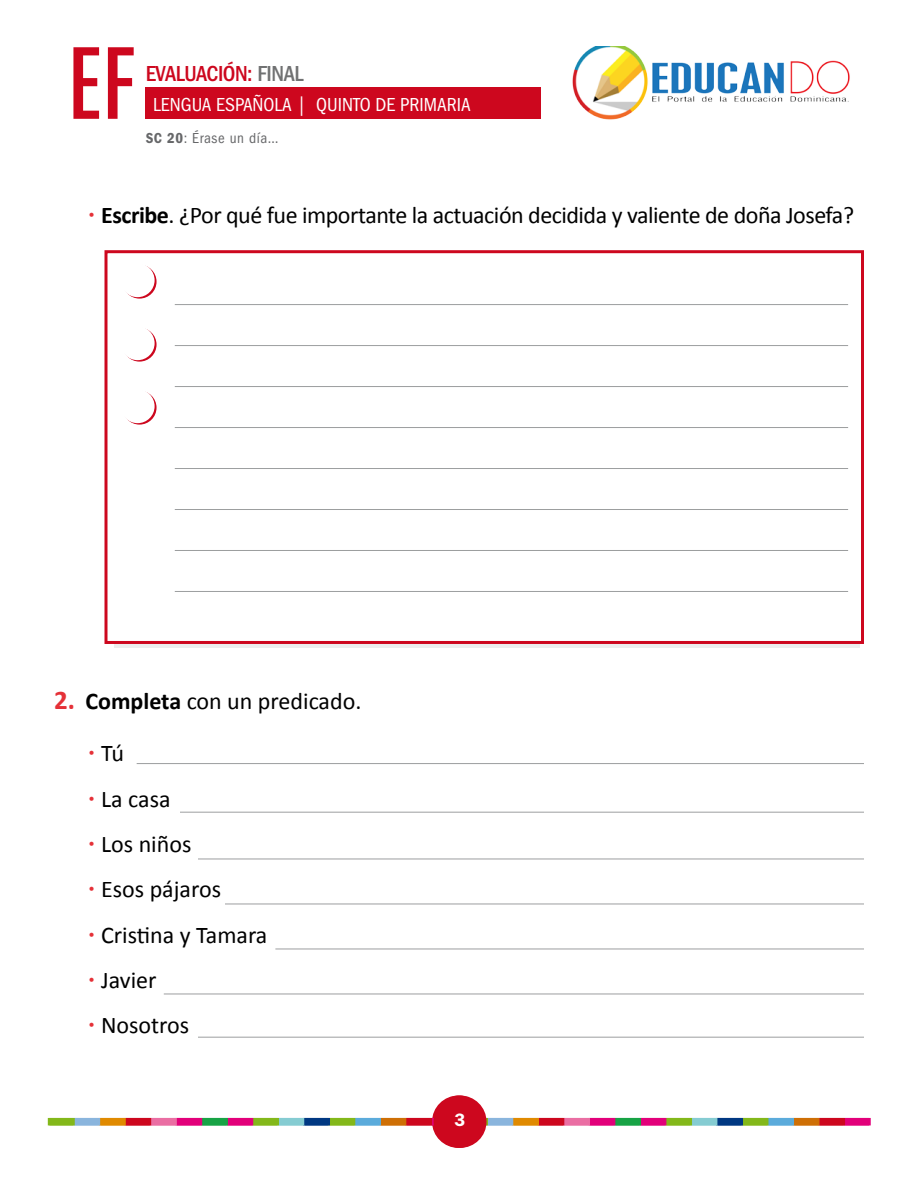
<style>
.page{position:relative;width:918px;height:1188px;background:#fff}
.page>*{position:absolute;margin:0;border:0;box-sizing:border-box;transform-origin:0 0}
.t1{font:500 condensed 94.95px "Futura";color:#cd071e}
.t2{font:24px "Calibri";letter-spacing:-.02em;color:#000}
.t3{font:24px "Calibri";color:#000}
.t4{font:500 condensed 22.5px "ITC Franklin Gothic Std";letter-spacing:-.02em;color:#cd071e}
.t5{font:condensed 19.5px "ITC Franklin Gothic Std";color:#fff}
.t6{font:600 18px "ITC Franklin Gothic Std";color:#fff}
.t7{font:condensed 15px "ITC Franklin Gothic Std";color:#666769}
.s1{color:#707172}
.s2{font-family:"ITC Franklin Gothic Std Dm Cd";font-stretch:normal}
.s3{font-family:"ITC Franklin Gothic Std";color:#e53138}
.s4{font-weight:700}
.s5{font-weight:700;font-size:27px;color:#e53138}
</style>
<div class="page">
<div style="left:48px;top:1118px;width:25px;height:7px;background:#83b81a"></div>
<svg style="left:432px;top:1095px;width:53px;height:53px"></svg>
<div style="left:49px;top:1118px;width:26px;height:7px;background:#83b81a"></div>
<div style="left:75px;top:1118px;width:25px;height:7px;background:#8ab5dd"></div>
<div style="left:100px;top:1118px;width:26px;height:7px;background:#e08a00"></div>
<div style="left:126px;top:1118px;width:25px;height:7px;background:#cd071e"></div>
<div style="left:151px;top:1118px;width:26px;height:7px;background:#ea6ea3"></div>
<div style="left:177px;top:1118px;width:25px;height:7px;background:#e2007a"></div>
<div style="left:202px;top:1118px;width:26px;height:7px;background:#17a345"></div>
<div style="left:228px;top:1118px;width:25px;height:7px;background:#e2007a"></div>
<div style="left:253px;top:1118px;width:26px;height:7px;background:#83b81a"></div>
<div style="left:279px;top:1118px;width:26px;height:7px;background:#85ccd2"></div>
<div style="left:305px;top:1118px;width:25px;height:7px;background:#003882"></div>
<div style="left:330px;top:1118px;width:26px;height:7px;background:#83b81a"></div>
<div style="left:356px;top:1118px;width:25px;height:7px;background:#5babdb"></div>
<div style="left:381px;top:1118px;width:26px;height:7px;background:#ce6f05"></div>
<div style="left:407px;top:1118px;width:25px;height:7px;background:#cd071e"></div>
<div style="left:432px;top:1118px;width:26px;height:7px;background:#da0257"></div>
<div style="left:463px;top:1118px;width:25px;height:7px;background:#83b81a"></div>
<div style="left:488px;top:1118px;width:26px;height:7px;background:#8ab5dd"></div>
<div style="left:514px;top:1118px;width:25px;height:7px;background:#e08a00"></div>
<div style="left:539px;top:1118px;width:26px;height:7px;background:#cd071e"></div>
<div style="left:565px;top:1118px;width:25px;height:7px;background:#ea6ea3"></div>
<div style="left:590px;top:1118px;width:26px;height:7px;background:#e2007a"></div>
<div style="left:616px;top:1118px;width:25px;height:7px;background:#17a345"></div>
<div style="left:641px;top:1118px;width:26px;height:7px;background:#e2007a"></div>
<div style="left:667px;top:1118px;width:25px;height:7px;background:#83b81a"></div>
<div style="left:692px;top:1118px;width:26px;height:7px;background:#85ccd2"></div>
<div style="left:718px;top:1118px;width:25px;height:7px;background:#003882"></div>
<div style="left:743px;top:1118px;width:26px;height:7px;background:#83b81a"></div>
<div style="left:769px;top:1118px;width:25px;height:7px;background:#5babdb"></div>
<div style="left:794px;top:1118px;width:26px;height:7px;background:#ce6f05"></div>
<div style="left:820px;top:1118px;width:25px;height:7px;background:#cd071e"></div>
<div style="left:845px;top:1118px;width:26px;height:7px;background:#e2007a"></div>
<div style="left:434px;top:1095px;width:53px;height:53px;background:#cd071e;border-radius:50%"></div>
<div style="left:146px;top:87px;width:395px;height:31px;background:#cd071e"></div>
<img style="left:572px;top:47px;width:278px;height:73px">
<div style="left:105px;top:250px;width:759px;height:394px;background:#fff;border:3px solid #cd071e"></div>
<svg style="left:123px;top:265px;width:34px;height:34px"></svg>
<div style="left:121px;top:263px;width:34px;height:34px;background:#fff;border-radius:50%"></div>
<svg style="left:123px;top:328px;width:34px;height:34px"></svg>
<div style="left:121px;top:326px;width:34px;height:34px;background:#fff;border-radius:50%"></div>
<svg style="left:123px;top:391px;width:34px;height:34px"></svg>
<div style="left:121px;top:389px;width:34px;height:34px;background:#fff;border-radius:50%"></div>
<hr style="left:175px;top:304px;width:673px;height:1px;background:#9c9e9f">
<hr style="left:175px;top:345px;width:673px;height:1px;background:#9c9e9f">
<hr style="left:175px;top:386px;width:673px;height:1px;background:#9c9e9f">
<hr style="left:175px;top:427px;width:673px;height:1px;background:#9c9e9f">
<hr style="left:175px;top:468px;width:673px;height:1px;background:#9c9e9f">
<hr style="left:175px;top:509px;width:673px;height:1px;background:#9c9e9f">
<hr style="left:175px;top:550px;width:673px;height:1px;background:#9c9e9f">
<hr style="left:175px;top:591px;width:673px;height:1px;background:#9c9e9f">
<hr style="left:137px;top:763px;width:727px;height:1px;background:#9c9e9f">
<hr style="left:180px;top:812px;width:684px;height:1px;background:#9c9e9f">
<hr style="left:198px;top:859px;width:666px;height:1px;background:#9c9e9f">
<hr style="left:225px;top:904px;width:639px;height:1px;background:#9c9e9f">
<hr style="left:275px;top:949px;width:589px;height:1px;background:#9c9e9f">
<hr style="left:164px;top:994px;width:700px;height:1px;background:#9c9e9f">
<hr style="left:198px;top:1037px;width:666px;height:1px;background:#9c9e9f">
<h1 class="t1" style="left:68px;top:23px;width:69px">EF</h1>
<p class="t4" style="left:146px;top:61px;width:159px">EVALUACIÓN: <span class="s1">FINAL</span></p>
<p class="t5" style="left:153px;top:94px;width:319px">LENGUA ESPAÑOLA | QUINTO DE PRIMARIA</p>
<p class="t7" style="left:146px;top:130px;width:135px"><span class="s2">SC 20</span>: ÉRASE UN DÍA…</p>
<p class="t2" style="left:85px;top:200px;width:771px"><span class="s3">•</span><span class="s4">Escribe</span>. ¿Por qué fue importante la actuación decidida y valiente de doña Josefa?</p>
<p class="t3" style="left:54px;top:686px;width:309px"><span class="s5">2.</span> <span class="s4">Completa</span> con un predicado.</p>
<p class="t2" style="left:85px;top:738px;width:41px"><span class="s3">•</span>Tú</p>
<p class="t2" style="left:84px;top:784px;width:88px"><span class="s3">•</span>La casa</p>
<p class="t3" style="left:84px;top:829px;width:108px"><span class="s3">•</span>Los niños</p>
<p class="t3" style="left:84px;top:874px;width:138px"><span class="s3">•</span>Esos pájaros</p>
<p class="t3" style="left:84px;top:919px;width:185px"><span class="s3">•</span>Cristina y Tamara</p>
<p class="t2" style="left:84px;top:965px;width:74px"><span class="s3">•</span>Javier</p>
<p class="t3" style="left:84px;top:1010px;width:106px"><span class="s3">•</span>Nosotros</p>
<p class="t6" style="left:455px;top:1109px;width:12px">3</p>
</div>
